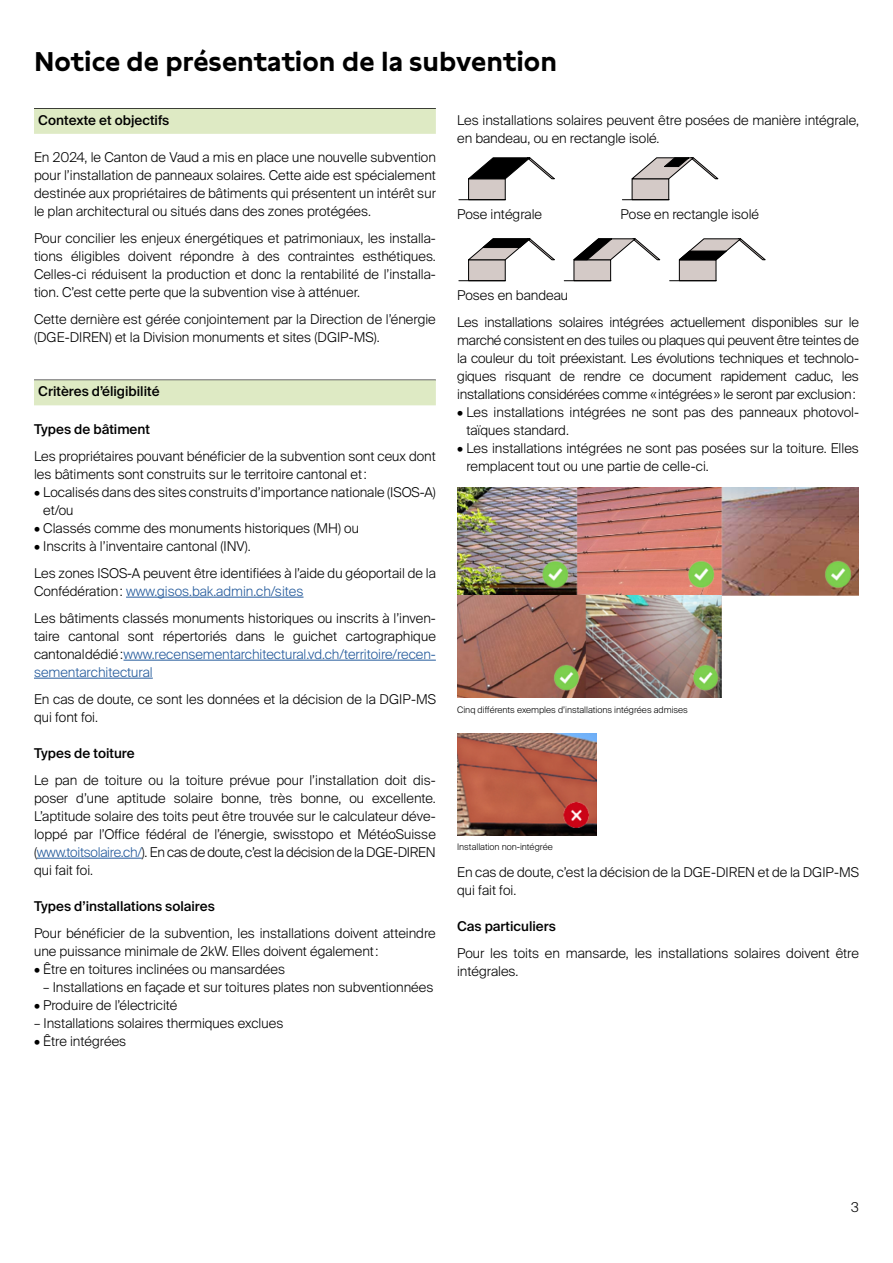
<style>
.page{position:relative;width:893px;height:1263px;background:#fff}
.page>*{position:absolute;margin:0;border:0;box-sizing:border-box;transform-origin:0 0}
.t1{font:700 27px "Lynstone";color:#000}
.t2{font:300 13.5px/18px "Suisse Intl";color:#000}
.t3{font:300 13.5px/18px "Suisse Intl";color:#22599b;text-align:justify}
.t4{font:500 13.5px "Suisse Intl";color:#000}
.t5{font:300 9px "Suisse Intl";color:#000}
.s1{color:#22599b}
.s2{color:#000}
</style>
<div class="page">
<hr style="left:34px;top:108px;width:402px;height:1px;background:#000">
<div style="left:34px;top:109px;width:402px;height:25px;background:#deeac4"></div>
<div style="left:34px;top:380px;width:402px;height:25px;background:#deeac4"></div>
<hr style="left:126px;top:597px;width:178px;height:1px;background:#22599b">
<hr style="left:123px;top:660px;width:313px;height:1px;background:#22599b">
<hr style="left:34px;top:678px;width:119px;height:1px;background:#22599b">
<hr style="left:37px;top:858px;width:105px;height:1px;background:#22599b">
<div style="left:469px;top:179px;width:36px;height:21px;background:#d4cac7"></div>
<svg style="left:468px;top:157px;width:87px;height:22px"></svg>
<hr style="left:459px;top:199px;width:47px;height:1px;background:#000">
<div style="left:632px;top:179px;width:37px;height:21px;background:#d4cac7"></div>
<hr style="left:622px;top:199px;width:47px;height:1px;background:#000">
<svg style="left:631px;top:157px;width:88px;height:22px"></svg>
<div style="left:469px;top:260px;width:36px;height:21px;background:#d4cac7"></div>
<hr style="left:459px;top:280px;width:47px;height:1px;background:#000">
<svg style="left:468px;top:238px;width:87px;height:22px"></svg>
<div style="left:574px;top:260px;width:37px;height:21px;background:#d4cac7"></div>
<svg style="left:573px;top:238px;width:88px;height:22px"></svg>
<hr style="left:564px;top:280px;width:47px;height:1px;background:#000">
<div style="left:679px;top:260px;width:37px;height:21px;background:#d4cac7"></div>
<hr style="left:670px;top:280px;width:46px;height:1px;background:#000">
<svg style="left:678px;top:238px;width:88px;height:22px"></svg>
<img style="left:457px;top:488px;width:402px;height:107px">
<img style="left:457px;top:595px;width:265px;height:102px">
<img style="left:457px;top:733px;width:139px;height:102px">
<h1 class="t1" style="left:34px;top:45px;width:524px">Notice de présentation de la subvention</h1>
<p class="t4" style="left:38px;top:112px;width:133px">Contexte et objectifs</p>
<p class="t2" style="left:34px;top:149px;width:403px;text-align:justify">En 2024, le Canton de Vaud a mis en place une nouvelle subvention pour l’installation de panneaux solaires. Cette aide est spécialement destinée aux propriétaires de bâtiments qui présentent un intérêt sur le plan architectural ou situés dans des zones protégées.</p>
<p class="t2" style="left:34px;top:230px;width:403px;text-align:justify">Pour concilier les enjeux énergétiques et patrimoniaux, les installa&shy;tions éligibles doivent répondre à des contraintes esthétiques.<br>Celles-ci réduisent la production et donc la rentabilité de l’installa&shy;tion. C’est cette perte que la subvention vise à atténuer.</p>
<p class="t2" style="left:34px;top:311px;width:403px">Cette dernière est gérée conjointement par la Direction de l’énergie (DGE-DIREN) et la Division monuments et sites (DGIP-MS).</p>
<p class="t2" style="left:457px;top:111px;width:403px">Les installations solaires peuvent être posées de manière intégrale, en bandeau, ou en rectangle isolé.</p>
<p class="t2" style="left:457px;top:206px;width:86px">Pose intégrale</p>
<p class="t2" style="left:621px;top:206px;width:140px">Pose en rectangle isolé</p>
<p class="t2" style="left:457px;top:282px;width:403px;line-height:27px">Poses en bandeau<br>Les installations solaires intégrées actuellement disponibles sur le</p>
<p class="t2" style="left:457px;top:332px;width:403px;text-align:justify">marché consistent en des tuiles ou plaques qui peuvent être teintes de la couleur du toit préexistant. Les évolutions techniques et technolo&shy;giques risquant de rendre ce document rapidement caduc, les installations considérées comme «intégrées» le seront par exclusion:</p>
<p class="t2" style="left:466px;top:404px;width:394px;text-indent:-9px">• Les installations intégrées ne sont pas des panneaux photovol&shy;taïques standard.</p>
<p class="t2" style="left:466px;top:440px;width:394px;text-indent:-9px">• Les installations intégrées ne sont pas posées sur la toiture. Elles remplacent tout ou une partie de celle-ci.</p>
<p class="t4" style="left:38px;top:384px;width:123px">Critères d’éligibilité</p>
<p class="t4" style="left:34px;top:421px;width:118px">Types de bâtiment</p>
<p class="t2" style="left:34px;top:447px;width:403px">Les propriétaires pouvant bénéficier de la subvention sont ceux dont les bâtiments sont construits sur le territoire cantonal et:</p>
<p class="t2" style="left:43px;top:483px;width:394px;text-indent:-9px">• Localisés dans des sites construits d’importance nationale (ISOS-A) et/ou</p>
<p class="t2" style="left:34px;top:519px;width:327px">• Classés comme des monuments historiques (MH) ou</p>
<p class="t2" style="left:34px;top:533px;width:403px;line-height:27px">• Inscrits à l’inventaire cantonal (INV).<br>Les zones ISOS-A peuvent être identifiées à l’aide du géoportail de la</p>
<p class="t2" style="left:34px;top:578px;width:403px;line-height:27px">Confédération: <span class="s1">www.gisos.bak.admin.ch/sites<br></span>Les bâtiments classés monuments historiques ou inscrits à l’inven-</p>
<p class="t3" style="left:34px;top:627px;width:403px"><span class="s2">taire cantonal sont répertoriés dans le guichet cartographique cantonal dédié:</span>www.recensementarchitectural.vd.ch/territoire/recen&shy;sementarchitectural</p>
<p class="t2" style="left:34px;top:690px;width:403px">En cas de doute, ce sont les données et la décision de la DGIP-MS qui font foi.</p>
<p class="t4" style="left:34px;top:745px;width:102px">Types de toiture</p>
<p class="t2" style="left:34px;top:771px;width:403px;text-align:justify">Le pan de toiture ou la toiture prévue pour l’installation doit dis&shy;poser d’une aptitude solaire bonne, très bonne, ou excellente.<br>L’aptitude solaire des toits peut être trouvée sur le calculateur déve&shy;loppé par l’Office fédéral de l’énergie, swisstopo et MétéoSuisse (<span class="s1">www.toitsolaire.ch/</span>). En cas de doute, c’est la décision de la DGE-DIREN qui fait foi.</p>
<p class="t4" style="left:34px;top:898px;width:182px">Types d’installations solaires</p>
<p class="t2" style="left:34px;top:924px;width:403px">Pour bénéficier de la subvention, les installations doivent atteindre une puissance minimale de 2kW. Elles doivent également:</p>
<p class="t2" style="left:34px;top:960px;width:253px">• Être en toitures inclinées ou mansardées</p>
<p class="t2" style="left:43px;top:978px;width:392px">– Installations en façade et sur toitures plates non subventionnées</p>
<p class="t2" style="left:34px;top:996px;width:145px">• Produire de l’électricité</p>
<p class="t2" style="left:34px;top:1014px;width:251px">– Installations solaires thermiques exclues</p>
<p class="t2" style="left:34px;top:1032px;width:94px">• Être intégrées</p>
<p class="t5" style="left:457px;top:705px;width:232px">Cinq différents exemples d’installations intégrées admises</p>
<p class="t5" style="left:457px;top:841px;width:97px">Installation non-intégrée</p>
<p class="t2" style="left:457px;top:863px;width:403px">En cas de doute, c’est la décision de la DGE-DIREN et de la DGIP-MS qui fait foi.</p>
<p class="t4" style="left:457px;top:918px;width:100px">Cas particuliers</p>
<p class="t2" style="left:457px;top:944px;width:403px">Pour les toits en mansarde, les installations solaires doivent être intégrales.</p>
<p class="t2" style="left:851px;top:1198px;width:9px">3</p>
</div>
